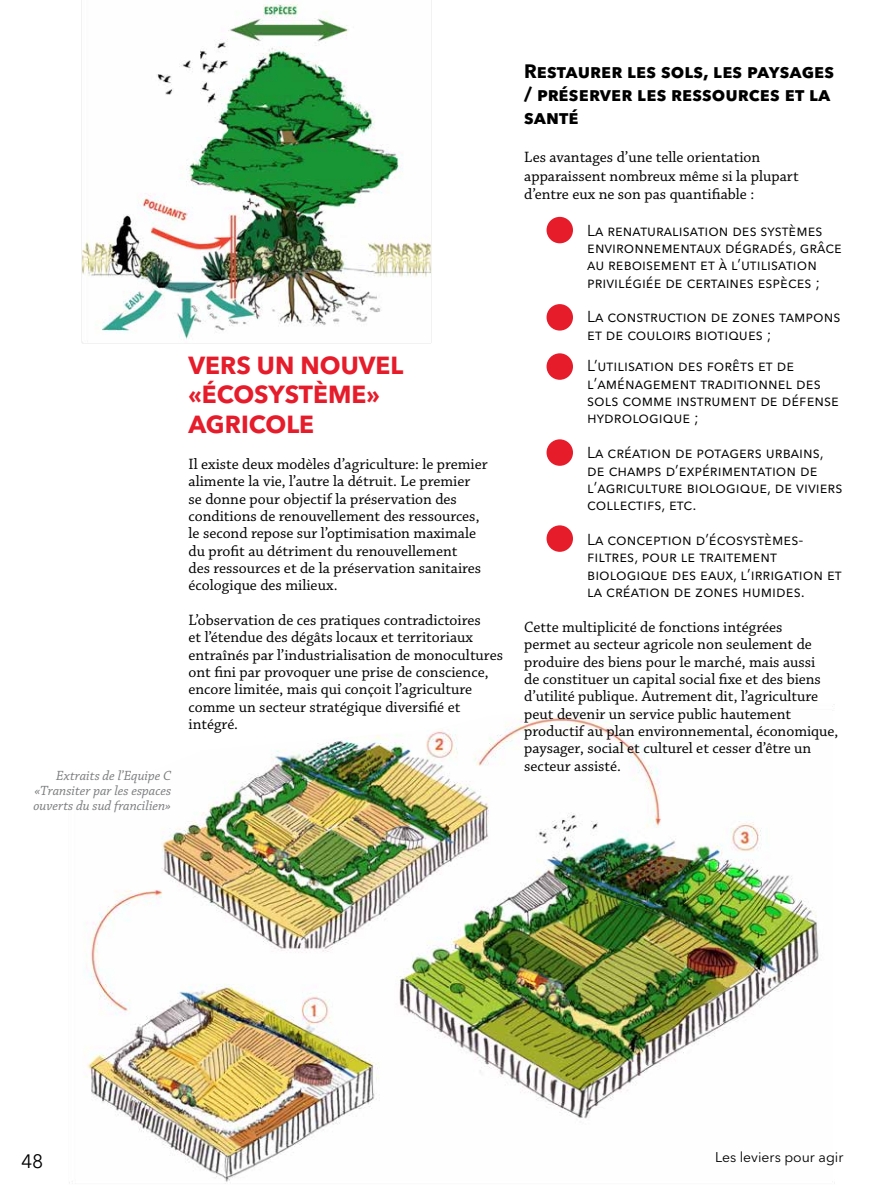
<style>
.page{position:relative;width:893px;height:1191px;background:#fff}
.page>*{position:absolute;margin:0;border:0;box-sizing:border-box;transform-origin:0 0}
.t1{font:700 24.5px/29.4px "Avenir Next LT Pro";color:#e61c2b}
.t2{font:700 19.25px/23.1px "Avenir Next LT Pro";color:#000}
.t3{font:19.25px "Avenir Next LT Pro";color:#000}
.t4{font:15.75px/17.3px "Chaparral Pro";color:#000}
.t5{font:15.75px/17.3px "Avenir Next LT Pro";color:#000}
.t6{font:italic 14px/15.4px "Chaparral Pro";color:#7a7b7d;text-align:justify}
.t7{font:14px "Avenir Next LT Pro";color:#000}
.s1{font-family:"Times New Roman"}
</style>
<div class="page">
<img style="left:69px;top:704px;width:766px;height:480px">
<div style="left:546px;top:217px;width:27px;height:26px;background:#e61c2b;border-radius:50%"></div>
<div style="left:546px;top:304px;width:27px;height:26px;background:#e61c2b;border-radius:50%"></div>
<div style="left:546px;top:353px;width:27px;height:27px;background:#e61c2b;border-radius:50%"></div>
<div style="left:546px;top:439px;width:27px;height:27px;background:#e61c2b;border-radius:50%"></div>
<div style="left:546px;top:525px;width:27px;height:27px;background:#e61c2b;border-radius:50%"></div>
<img style="left:81px;top:0;width:350px;height:344px">
<p class="t6" style="left:34px;top:768px;width:139px;text-indent:23px">Extraits de l’Equipe C «Transiter par les espaces ouverts du sud francilien»</p>
<h1 class="t1" style="left:189px;top:350px;width:201px">VERS UN NOUVEL «éCOSYSTème» agricole</h1>
<p class="t4" style="left:189px;top:456px;width:301px">Il existe deux modèles d’agriculture: le premier alimente la vie, l’autre la détruit. Le premier<br>se donne pour objectif la préservation des conditions de renouvellement des ressources, le second repose sur l’optimisation maximale du profit au détriment du renouvellement<br>des ressources et de la préservation sanitaires écologique des milieux.</p>
<p class="t4" style="left:189px;top:612px;width:316px">L’observation de ces pratiques contradictoires<br>et l’étendue des dégâts locaux et territoriaux entraînés par l’industrialisation de monocultures ont fini par provoquer une prise de conscience, encore limitée, mais qui conçoit l’agriculture comme un secteur stratégique diversifié et intégré.</p>
<p class="t2" style="left:524px;top:59px;width:312px">Restaurer les sols, les paysages / préserver les ressources et la santé</p>
<p class="t4" style="left:524px;top:148px;width:276px;line-height:18.9px">Les avantages d’une telle orientation apparaissent nombreux même si la plupart d’entre eux ne son pas quantifiable :</p>
<p class="t5" style="left:587px;top:221px;width:256px;text-indent:-32px"><span class="s1">-</span> La renaturalisation des systèmes environnementaux dégradés, grâce au reboisement et à l’utilisation privilégiée de certaines espèces ;</p>
<p class="t5" style="left:587px;top:308px;width:255px;text-indent:-32px"><span class="s1">-</span> La construction de zones tampons et de couloirs biotiques ;</p>
<p class="t5" style="left:587px;top:357px;width:253px;text-indent:-32px"><span class="s1">-</span> L’utilisation des forêts et de l’aménagement traditionnel des sols comme instrument de défense hydrologique ;</p>
<p class="t5" style="left:587px;top:444px;width:257px;text-indent:-32px"><span class="s1">-</span> La création de potagers urbains, de champs d’expérimentation de l’agriculture biologique, de viviers collectifs, etc.</p>
<p class="t5" style="left:587px;top:531px;width:256px;text-indent:-32px"><span class="s1">-</span> La conception d’écosystèmes&shy;filtres, pour le traitement biologique des eaux, l’irrigation et la création de zones humides.</p>
<p class="t4" style="left:524px;top:619px;width:316px">Cette multiplicité de fonctions intégrées<br>permet au secteur agricole non seulement de produire des biens pour le marché, mais aussi<br>de constituer un capital social fixe et des biens d’utilité publique. Autrement dit, l’agriculture peut devenir un service public hautement productif au plan environnemental, économique, paysager, social et culturel et cesser d’être un secteur assisté.</p>
<p class="t3" style="left:21px;top:1149px;width:24px">48</p>
<p class="t7" style="left:715px;top:1148px;width:130px">Les leviers pour agir</p>
</div>
